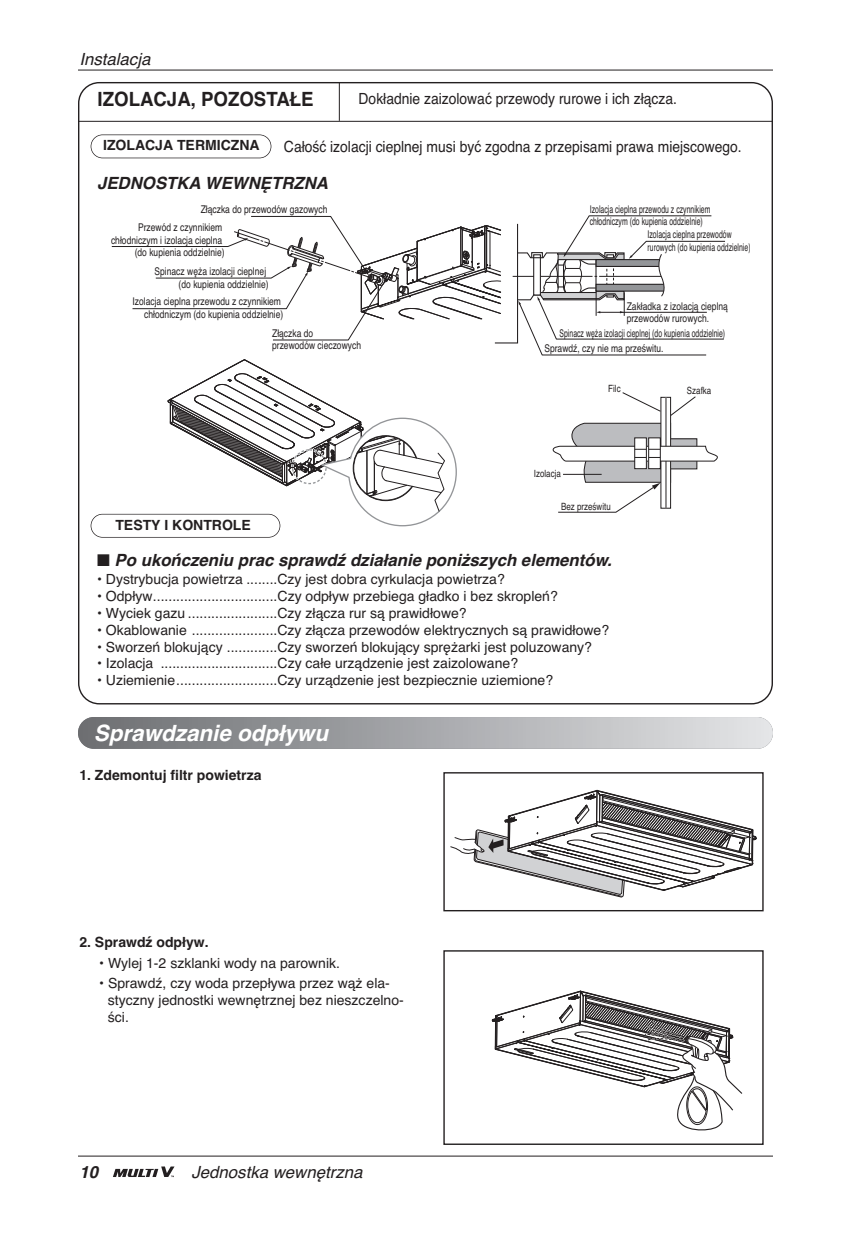
<style>
.page{position:relative;width:851px;height:1248px;background:#fff}
.page>*{position:absolute;margin:0;border:0;box-sizing:border-box;transform-origin:0 0}
.t1{font:italic 700 22.4px "Helvetica";color:#fff}
.t2{font:700 19.6px "Helvetica";color:#231f20;scale:.95 1}
.t3{font:italic 700 16.8px "Helvetica";color:#231f20}
.t4{font:italic 16.8px "Helvetica";color:#231f20}
.t5{font:15.4px "Helvetica";color:#231f20;scale:.9 1}
.t6{font:14px/16.8px "Helvetica";color:#231f20}
.t7{font:700 14px "Helvetica";color:#231f20}
.t8{font:10.6px/12.6px "Helvetica";color:#231f20;text-align:right;scale:.8 1}
.t9{font:10.6px "Helvetica";color:#231f20;scale:.65 1}
.t10{font:10px "Helvetica";color:#231f20;scale:.8 1}
</style>
<div class="page">
<hr style="left:78px;top:70px;width:694px;height:1px;background:#231f20">
<hr style="left:78px;top:1155px;width:694px;height:1px;background:#231f20">
<svg style="left:113px;top:1166px;width:61px;height:10px"></svg>
<svg style="left:450px;top:789px;width:306px;height:109px"></svg>
<div style="left:443px;top:772px;width:320px;height:139px;border:1px solid #231f20"></div>
<svg style="left:491px;top:990px;width:252px;height:140px"></svg>
<div style="left:443px;top:950px;width:320px;height:194px;border:1px solid #231f20"></div>
<div style="left:78px;top:717px;width:694px;height:31px;background:linear-gradient(to right,#6b6d71,#e4e4e7);border-radius:16px"></div>
<svg style="left:78px;top:82px;width:694px;height:622px"></svg>
<hr style="left:79px;top:121px;width:693px;height:1px;background:#231f20">
<div style="left:91px;top:134px;width:180px;height:24px;border:1px solid #231f20;border-radius:12px"></div>
<div style="left:91px;top:514px;width:189px;height:23px;border:1px solid #231f20;border-radius:12px"></div>
<svg style="left:111px;top:215px;width:614px;height:311px"></svg>
<hr style="left:339px;top:83px;width:1px;height:38px;background:#231f20">
<p class="t4" style="left:79px;top:53px;width:72px">Instalacja</p>
<h2 class="t2" style="left:98px;top:92px;width:229px">IZOLACJA, POZOSTAŁE</h2>
<p class="t5" style="left:358px;top:93px;width:355px">Dokładnie zaizolować przewody rurowe i ich złącza.</p>
<p class="t5" style="left:284px;top:140px;width:510px">Całość izolacji cieplnej musi być zgodna z przepisami prawa miejscowego.</p>
<p class="t3" style="left:97px;top:177px;width:232px">JEDNOSTKA WEWNĘTRZNA</p>
<p class="t7" style="left:103px;top:140px;width:158px">IZOLACJA TERMICZNA</p>
<p class="t8" style="left:201px;top:204px;width:160px">Złączka do przewodów gazowych</p>
<p class="t8" style="left:111px;top:222px;width:143px">Przewód z czynnikiem chłodniczym i izolacja cieplna (do kupienia oddzielnie)</p>
<p class="t8" style="left:132px;top:296px;width:190px">Izolacja cieplna przewodu z czynnikiem chłodniczym (do kupienia oddzielnie)</p>
<p class="t8" style="left:154px;top:266px;width:144px">Spinacz węża izolacji cieplnej (do kupienia oddzielnie)</p>
<p class="t8" style="left:272px;top:327px;width:113px;text-align:left">Złączka do<br>przewodów cieczowych</p>
<p class="t7" style="left:115px;top:519px;width:137px">TESTY I KONTROLE</p>
<p class="t9" style="left:589px;top:205px;width:187px">Izolacja cieplna przewodu z czynnikiem</p>
<p class="t9" style="left:589px;top:217px;width:175px">chłodniczym (do kupienia oddzielnie)</p>
<p class="t9" style="left:647px;top:231px;width:131px">Izolacja cieplna przewodów</p>
<p class="t9" style="left:647px;top:243px;width:160px">rurowych (do kupienia oddzielnie)</p>
<p class="t8" style="left:626px;top:301px;width:128px;text-align:left">Zakładka z izolacją cieplną przewodów rurowych.</p>
<p class="t9" style="left:559px;top:329px;width:256px">Spinacz węża izolacji cieplnej (do kupienia oddzielnie)</p>
<p class="t8" style="left:544px;top:343px;width:151px">Sprawdź, czy nie ma prześwitu.</p>
<p class="t10" style="left:608px;top:385px;width:17px">Filc</p>
<p class="t10" style="left:687px;top:386px;width:32px">Szafka</p>
<p class="t10" style="left:533px;top:469px;width:35px">Izolacja</p>
<p class="t10" style="left:561px;top:502px;width:64px">Bez prześwitu</p>
<p class="t3" style="left:97px;top:554px;width:516px">■ Po ukończeniu prac sprawdź działanie poniższych elementów.</p>
<p class="t6" style="left:97px;top:572px;width:409px">• Dystrybucja powietrza ........Czy jest dobra cyrkulacja powietrza?</p>
<p class="t6" style="left:97px;top:589px;width:462px">• Odpływ................................Czy odpływ przebiega gładko i bez skropleń?</p>
<p class="t6" style="left:97px;top:606px;width:371px">• Wyciek gazu .......................Czy złącza rur są prawidłowe?</p>
<p class="t6" style="left:97px;top:622px;width:513px">• Okablowanie ......................Czy złącza przewodów elektrycznych są prawidłowe?</p>
<p class="t6" style="left:97px;top:639px;width:496px">• Sworzeń blokujący .............Czy sworzeń blokujący sprężarki jest poluzowany?</p>
<p class="t6" style="left:97px;top:656px;width:422px">• Izolacja ..............................Czy całe urządzenie jest zaizolowane?</p>
<p class="t6" style="left:97px;top:673px;width:457px">• Uziemienie..........................Czy urządzenie jest bezpiecznie uziemione?</p>
<h1 class="t1" style="left:94px;top:724px;width:236px">Sprawdzanie odpływu</h1>
<p class="t7" style="left:79px;top:770px;width:184px">1. Zdemontuj filtr powietrza</p>
<p class="t7" style="left:79px;top:936px;width:131px">2. Sprawdź odpływ.</p>
<p class="t6" style="left:99px;top:955px;width:242px">• Wylej 1-2 szklanki wody na parownik.</p>
<p class="t6" style="left:108px;top:976px;width:297px;text-indent:-9px">• Sprawdź, czy woda przepływa przez wąż ela&shy;styczny jednostki wewnętrznej bez nieszczelno&shy;ści.</p>
<p class="t3" style="left:79px;top:1165px;width:20px">10</p>
<p class="t4" style="left:191px;top:1165px;width:172px">Jednostka wewnętrzna</p>
</div>
